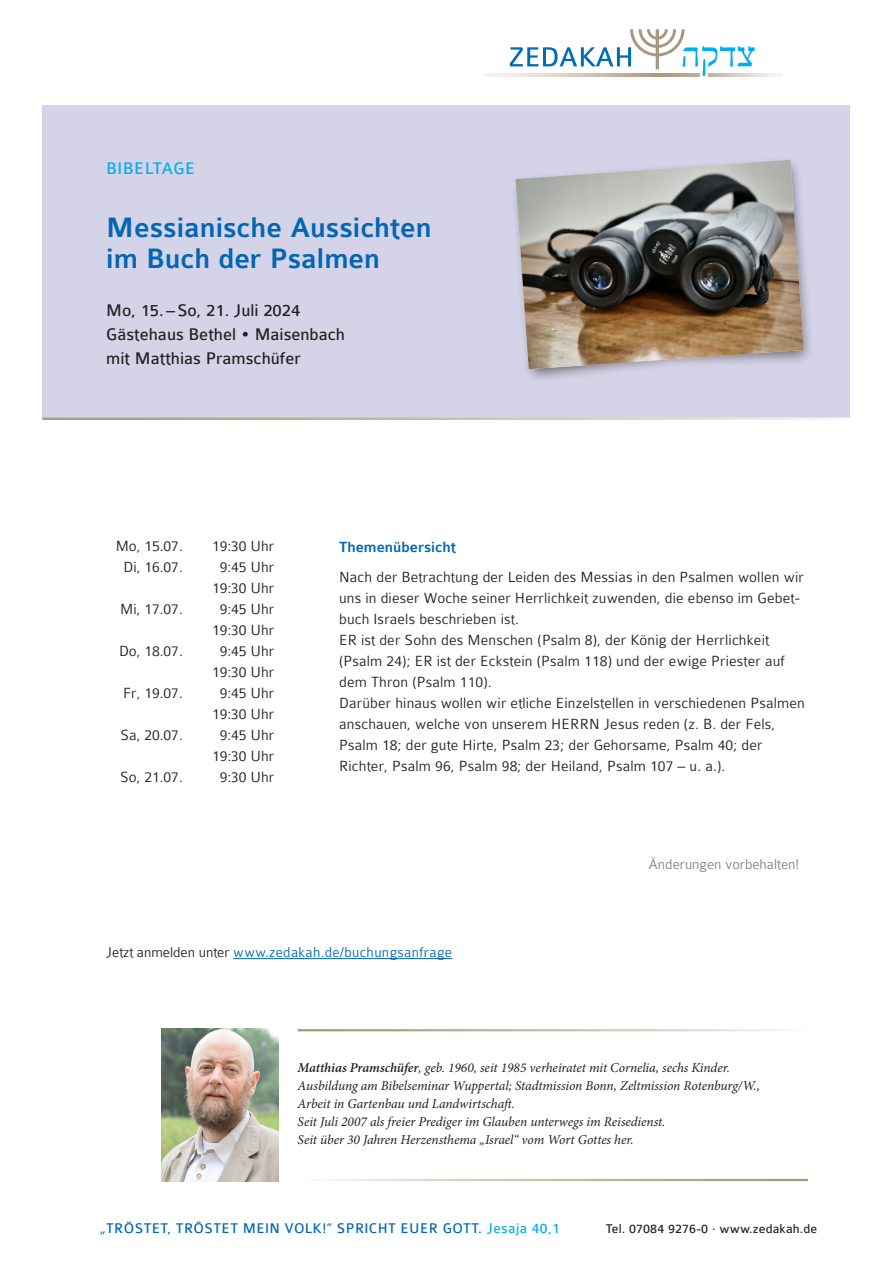
<style>
.page{position:relative;width:893px;height:1263px;background:#fff}
.page>*{position:absolute;margin:0;border:0;box-sizing:border-box;transform-origin:0 0}
.Headline_1{font:500 30px/31.5px "Colaborate";color:#0166b3}
.Copy_Head{font:18px "Colaborate";color:#231f20}
.Veranstaltungsart{font:18px "Colaborate";letter-spacing:.025em;color:#00aeef}
.Copy__klein{font:300 15.75px/21px "Colaborate";letter-spacing:.01em;color:#231f20}
.Copy__klein-2{font:500 15.75px "Colaborate";color:#0166b3}
.t1{font:15px "Colaborate";letter-spacing:.025em;color:#0166b3}
.Veranstaltungsart-2{font:300 15px "Colaborate";letter-spacing:.025em;color:#0166b3}
.t2{font:300 15px "Colaborate";color:#808285}
.Autorenbeschreibung{font:italic 13.5px/18px "Minion Pro";letter-spacing:-.005em;color:#231f20}
.t3{font:13.5px "Colaborate";letter-spacing:.01em;color:#231f20}
.s1{color:#231f20}
.s2{font-weight:600}
.s3{color:#00aeef}
</style>
<div class="page">
<hr style="left:708px;top:74px;width:74px;height:2px;background:#efede8">
<hr style="left:484px;top:74px;width:216px;height:2px;background:#f4f2ef">
<svg style="left:509px;top:29px;width:246px;height:47px"></svg>
<div style="left:43px;top:105px;width:807px;height:315px;background:#d5d3e7"></div>
<img style="left:162px;top:1028px;width:117px;height:153px">
<hr style="left:43px;top:418px;width:807px;height:2px;background:#fff">
<div style="left:510px;top:156px;width:304px;height:228px;background:#231f20;opacity:.6"></div>
<img style="left:515px;top:160px;width:289px;height:209px">
<hr style="left:233px;top:958px;width:219px;height:1px;background:#0166b3">
<p class="Veranstaltungsart" style="left:106px;top:159px;width:90px">BIBELTAGE</p>
<p class="Headline_1" style="left:106px;top:212px;width:327px">Messianische Aussichten im Buch der Psalmen</p>
<p class="Copy_Head" style="left:106px;top:301px;width:196px">Mo, 15. –So, 21. Juli 2024</p>
<p class="Copy_Head" style="left:106px;top:325px;width:240px">Gästehaus Bethel • Maisenbach</p>
<p class="Copy_Head" style="left:106px;top:349px;width:196px">mit Matthias Pramschüfer</p>
<p class="Copy__klein" style="left:116px;top:535px;width:69px">Mo, 15.07.</p>
<p class="Copy__klein" style="left:212px;top:535px;width:64px">19:30 Uhr</p>
<p class="Copy__klein" style="left:124px;top:556px;width:61px">Di, 16.07.</p>
<p class="Copy__klein" style="left:220px;top:556px;width:56px">9:45 Uhr</p>
<p class="Copy__klein" style="left:212px;top:577px;width:64px">19:30 Uhr</p>
<p class="Copy__klein" style="left:120px;top:598px;width:64px">Mi, 17.07.</p>
<p class="Copy__klein" style="left:220px;top:598px;width:56px">9:45 Uhr</p>
<p class="Copy__klein" style="left:212px;top:619px;width:64px">19:30 Uhr</p>
<p class="Copy__klein" style="left:119px;top:640px;width:65px">Do, 18.07.</p>
<p class="Copy__klein" style="left:220px;top:640px;width:56px">9:45 Uhr</p>
<p class="Copy__klein" style="left:212px;top:661px;width:64px">19:30 Uhr</p>
<p class="Copy__klein" style="left:123px;top:682px;width:61px">Fr, 19.07.</p>
<p class="Copy__klein" style="left:220px;top:682px;width:56px">9:45 Uhr</p>
<p class="Copy__klein" style="left:212px;top:703px;width:64px">19:30 Uhr</p>
<p class="Copy__klein" style="left:121px;top:724px;width:64px">Sa, 20.07.</p>
<p class="Copy__klein" style="left:220px;top:724px;width:56px">9:45 Uhr</p>
<p class="Copy__klein" style="left:212px;top:745px;width:64px">19:30 Uhr</p>
<p class="Copy__klein" style="left:120px;top:766px;width:64px">So, 21.07.</p>
<p class="Copy__klein" style="left:220px;top:766px;width:56px">9:30 Uhr</p>
<p class="Copy__klein-2" style="left:339px;top:539px;width:118px">Themenübersicht</p>
<p class="Copy__klein" style="left:339px;top:566px;width:466px">Nach der Betrachtung der Leiden des Messias in den Psalmen wollen wir uns in dieser Woche seiner Herrlichkeit zuwenden, die ebenso im Gebet&shy;buch Israels beschrieben ist.</p>
<p class="Copy__klein" style="left:339px;top:629px;width:447px">ER ist der Sohn des Menschen (Psalm 8), der König der Herrlichkeit (Psalm 24); ER ist der Eckstein (Psalm 118) und der ewige Priester auf dem Thron (Psalm 110).</p>
<p class="Copy__klein" style="left:339px;top:692px;width:467px">Darüber hinaus wollen wir etliche Einzelstellen in verschiedenen Psalmen anschauen, welche von unserem HERRN Jesus reden (z. B. der Fels, Psalm 18; der gute Hirte, Psalm 23; der Gehorsame, Psalm 40; der Richter, Psalm 96, Psalm 98; der Heiland, Psalm 107 – u. a.).</p>
<p class="t2" style="left:648px;top:856px;width:152px">Änderungen vorbehalten!</p>
<p class="Veranstaltungsart-2" style="left:106px;top:944px;width:347px"><span class="s1">Jetzt anmelden unter</span> www.zedakah.de/buchungsanfrage</p>
<p class="Autorenbeschreibung" style="left:298px;top:1059px;width:434px"><span class="s2">Matthias Pramschüfer</span>, geb. 1960, seit 1985 verheiratet mit Cornelia, sechs Kinder.</p>
<p class="Autorenbeschreibung" style="left:298px;top:1077px;width:464px">Ausbildung am Bibelseminar Wuppertal; Stadtmission Bonn, Zeltmission Rotenburg/W.,<br>Arbeit in Gartenbau und Landwirtschaft.</p>
<p class="Autorenbeschreibung" style="left:298px;top:1113px;width:369px">Seit Juli 2007 als freier Prediger im Glauben unterwegs im Reisedienst.</p>
<p class="Autorenbeschreibung" style="left:298px;top:1131px;width:337px">Seit über 30 Jahren Herzensthema „Israel“ vom Wort Gottes her.</p>
<p class="t1" style="left:100px;top:1221px;width:462px">„TRÖSTET, TRÖSTET MEIN VOLK!“ SPRICHT EUER GOTT. <span class="s3">Jesaja 40,1</span></p>
<p class="t3" style="left:606px;top:1222px;width:213px">Tel. 07084 9276-0 · www.zedakah.de</p>
</div>
